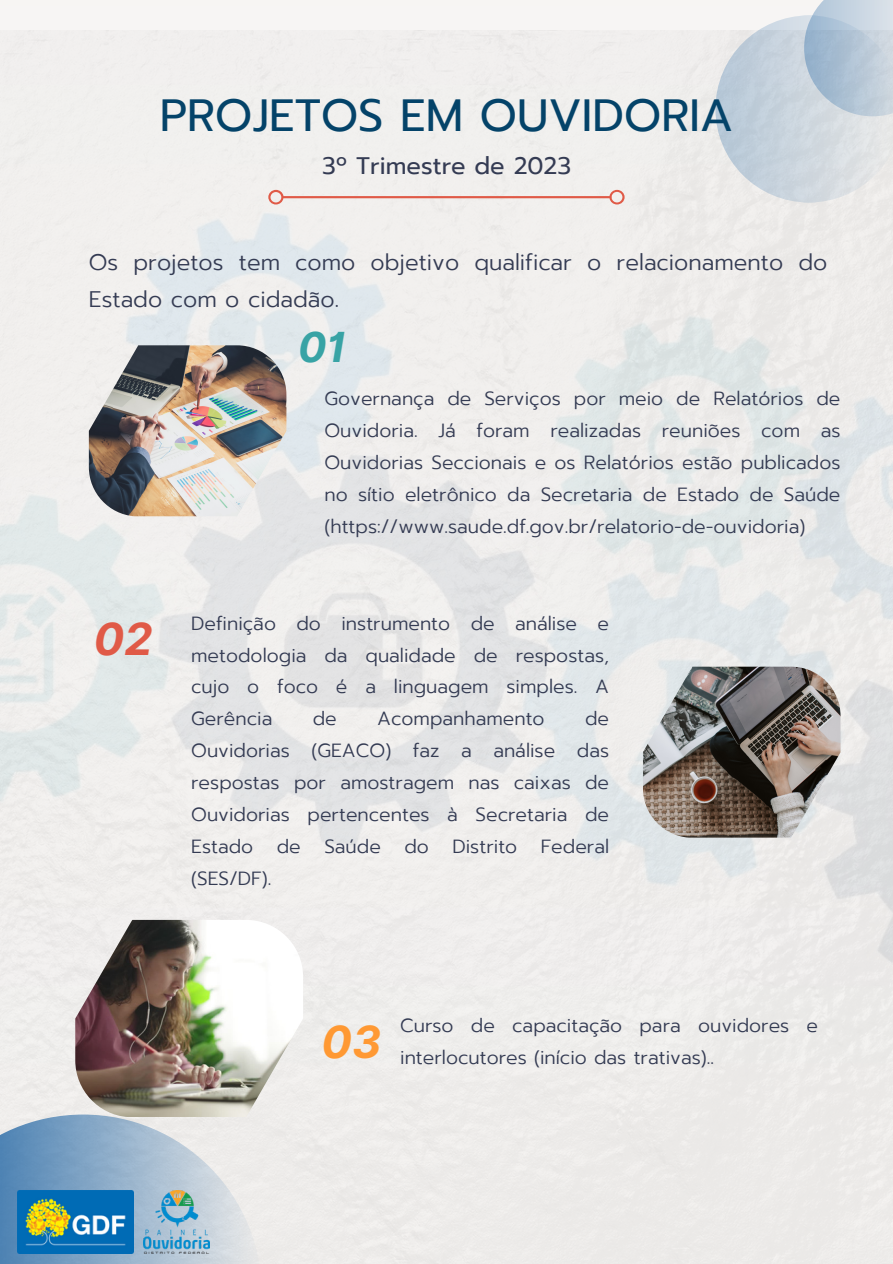
<style>
.page{position:relative;width:893px;height:1264px;background:#fff}
.page>*{position:absolute;margin:0;border:0;box-sizing:border-box;transform-origin:0 0}
.t1{font:45px "Prompt";color:#044369}
.t2{font:italic 700 44.55px "Inter";color:#f93}
.t3{font:italic 700 44.4px "Inter";color:#e05a47}
.t4{font:italic 700 41.4px "Inter";color:#38a3a5}
.t5{font:23.85px "Prompt";color:#343b53}
.t6{font:300 22.5px/37.2px "Prompt";color:#343b53}
.t7{font:300 19.05px/31.8px "Prompt";color:#343b53;text-align:justify}
</style>
<div class="page">
<img style="left:0;top:30px;width:892px;height:1233px">
<svg style="left:715px;top:0;width:177px;height:202px"></svg>
<svg style="left:0;top:1114px;width:261px;height:149px"></svg>
<svg style="left:268px;top:190px;width:356px;height:14px"></svg>
<img style="left:89px;top:345px;width:197px;height:171px">
<img style="left:643px;top:666px;width:197px;height:171px">
<img style="left:75px;top:919px;width:228px;height:197px">
<img style="left:17px;top:1189px;width:116px;height:63px">
<img style="left:144px;top:1189px;width:65px;height:63px">
<p class="t1" style="left:160px;top:82px;width:575px">PROJETOS EM OUVIDORIA</p>
<p class="t5" style="left:322px;top:148px;width:250px">3º Trimestre de 2023</p>
<p class="t6" style="left:89px;top:244px;width:740px">Os projetos tem como objetivo qualificar o relacionamento do<br>Estado com o cidadão.</p>
<p class="t4" style="left:298px;top:322px;width:50px">01</p>
<p class="t3" style="left:94px;top:612px;width:60px">02</p>
<p class="t7" style="left:324px;top:383px;width:517px">Governança de Serviços por meio de Relatórios de Ouvidoria. Já foram realizadas reuniões com as Ouvidorias Seccionais e os Relatórios estão publicados no sítio eletrônico da Secretaria de Estado de Saúde (https://www.saude.df.gov.br/relatorio-de-ouvidoria)</p>
<p class="t7" style="left:191px;top:607px;width:419px">Definição do instrumento de análise e metodologia da qualidade de respostas, cujo o foco é a linguagem simples. A Gerência</p>
<p class="t7" style="left:191px;top:703px;width:419px;text-indent:394px">de Ouvidorias (GEACO) faz a análise das respostas por amostragem nas caixas de Ouvidorias pertencentes à Secretaria de Estado de Saúde do Distrito Federal (SES/DF).</p>
<p class="t7" style="left:313px;top:703px;width:26px">de</p>
<p class="t7" style="left:377px;top:703px;width:169px">Acompanhamento</p>
<p class="t2" style="left:321px;top:1014px;width:61px">03</p>
<p class="t7" style="left:400px;top:1010px;width:419px">Curso de capacitação para ouvidores e interlocutores (início das trativas)..</p>
</div>
